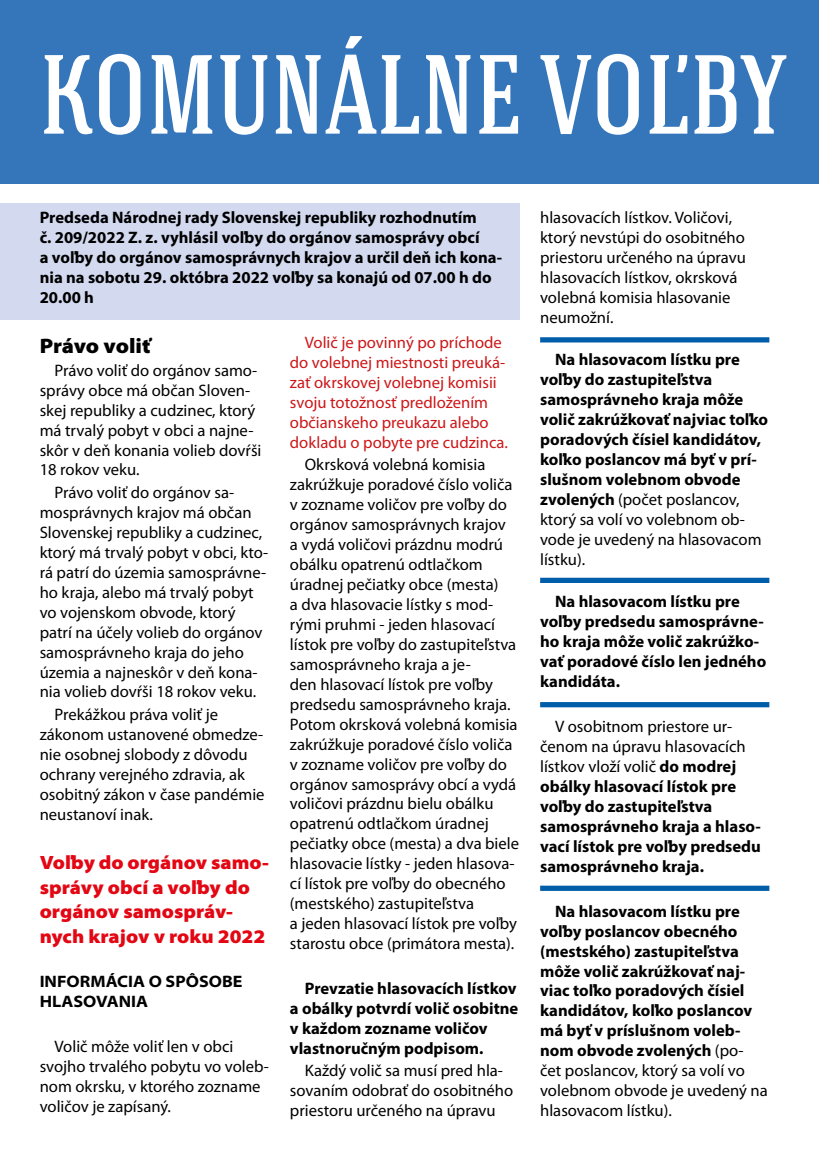
<style>
.page{position:relative;width:819px;height:1166px;background:#fff}
.page>*{position:absolute;margin:0;border:0;box-sizing:border-box;transform-origin:0 0}
.t1{font:500 112px "Hagin Caps";color:#fff;scale:.92 1}
.t2{font:900 semi-expanded 21px "Myriad Pro";letter-spacing:-.01em;color:#000}
.t3{font:900 semi-expanded 19.25px/24.5px "Myriad Pro";color:#e30613}
.t4{font:16.62px/19.9px "Myriad Pro";color:#000}
.t5{font:700 16.62px/19.9px "Myriad Pro";color:#000}
.t6{font:16.62px/19.9px "Myriad Pro";color:#cd1719}
.t7{font:700 semi-expanded 16.62px/19.9px "Myriad Pro";color:#000}
.s1{font-weight:400}
</style>
<div class="page">
<div style="left:0;top:203px;width:519px;height:117px;background:#d3daf0"></div>
<div style="left:0;top:0;width:819px;height:184px;background:#3576bb"></div>
<div style="left:540px;top:337px;width:229px;height:5px;background:#005da9"></div>
<div style="left:540px;top:578px;width:229px;height:5px;background:#005da9"></div>
<div style="left:540px;top:702px;width:229px;height:5px;background:#005da9"></div>
<div style="left:540px;top:885px;width:229px;height:6px;background:#005da9"></div>
<h1 class="t1" style="left:40px;top:23px;width:813px">KOMUNÁLNE VOĽBY</h1>
<p class="t5" style="left:40px;top:207px;width:464px">Predseda Národnej rady Slovenskej republiky rozhodnutím<br>č. 209/2022 Z. z. vyhlásil voľby do orgánov samosprávy obcí<br>a voľby do orgánov samosprávnych krajov a určil deň ich kona&shy;nia na sobotu 29. októbra 2022 voľby sa konajú od 07.00 h do 20.00 h</p>
<p class="t2" style="left:40px;top:334px;width:112px">Právo voliť</p>
<p class="t4" style="left:40px;top:360px;width:223px;text-indent:15px">Právo voliť do orgánov samo&shy;správy obce má občan Sloven&shy;skej republiky a cudzinec, ktorý má trvalý pobyt v obci a najne&shy;skôr v deň konania volieb dovŕši<br>18 rokov veku.</p>
<p class="t4" style="left:40px;top:483px;width:230px;text-indent:15px">Právo voliť do orgánov sa&shy;mosprávnych krajov má občan<br>Slovenskej republiky a cudzinec, ktorý má trvalý pobyt v obci, kto&shy;rá patrí do územia samosprávne&shy;ho kraja, alebo má trvalý pobyt vo vojenskom obvode, ktorý patrí na účely volieb do orgánov samosprávneho kraja do jeho územia a najneskôr v deň kona&shy;nia volieb dovŕši 18 rokov veku.</p>
<p class="t4" style="left:40px;top:705px;width:226px;text-indent:15px">Prekážkou práva voliť je zákonom ustanovené obmedze&shy;nie osobnej slobody z dôvodu ochrany verejného zdravia, ak osobitný zákon v čase pandémie neustanoví inak.</p>
<p class="t3" style="left:40px;top:850px;width:231px">Voľby do orgánov samo&shy;správy obcí a voľby do orgánov samospráv&shy;nych krajov v roku 2022</p>
<p class="t7" style="left:40px;top:972px;width:204px">INFORMÁCIA O SPÔSOBE<br>HLASOVANIA</p>
<p class="t4" style="left:40px;top:1037px;width:231px;text-indent:15px">Volič môže voliť len v obci svojho trvalého pobytu vo voleb&shy;nom okrsku, v ktorého zozname voličov je zapísaný.</p>
<p class="t6" style="left:290px;top:333px;width:219px;text-indent:15px">Volič je povinný po príchode do volebnej miestnosti preuká&shy;zať okrskovej volebnej komisii svoju totožnosť predložením občianskeho preukazu alebo dokladu o pobyte pre cudzinca.</p>
<p class="t4" style="left:290px;top:455px;width:231px;text-indent:15px">Okrsková volebná komisia zakrúžkuje poradové číslo voliča v zozname voličov pre voľby do orgánov samosprávnych krajov<br>a vydá voličovi prázdnu modrú obálku opatrenú odtlačkom úradnej pečiatky obce (mesta)<br>a dva hlasovacie lístky s mod&shy;rými pruhmi - jeden hlasovací lístok pre voľby do zastupiteľstva samosprávneho kraja a je-<br>den hlasovací lístok pre voľby predsedu samosprávneho kraja.<br>Potom okrsková volebná komisia zakrúžkuje poradové číslo voliča v zozname voličov pre voľby do orgánov samosprávy obcí a vydá voličovi prázdnu bielu obálku opatrenú odtlačkom úradnej pečiatky obce (mesta) a dva biele hlasovacie lístky - jeden hlasova&shy;cí lístok pre voľby do obecného (mestského) zastupiteľstva<br>a jeden hlasovací lístok pre voľby starostu obce (primátora mesta).</p>
<p class="t5" style="left:290px;top:978px;width:230px;text-indent:15px">Prevzatie hlasovacích lístkov a obálky potvrdí volič osobitne v každom zozname voličov vlastnoručným podpisom.</p>
<p class="t4" style="left:290px;top:1061px;width:225px;text-indent:15px">Každý volič sa musí pred hla&shy;sovaním odobrať do osobitného priestoru určeného na úpravu</p>
<p class="t4" style="left:540px;top:208px;width:207px">hlasovacích lístkov. Voličovi, ktorý nevstúpi do osobitného priestoru určeného na úpravu hlasovacích lístkov, okrsková volebná komisia hlasovanie neumožní.</p>
<p class="t5" style="left:540px;top:349px;width:229px;text-indent:15px">Na hlasovacom lístku pre voľby do zastupiteľstva samosprávneho kraja môže volič zakrúžkovať najviac toľko poradových čísiel kandidátov, koľko poslancov má byť v prí&shy;slušnom volebnom obvode zvolených <span class="s1">(počet poslancov, ktorý sa volí vo volebnom ob&shy;vode je uvedený na hlasovacom lístku).</span></p>
<p class="t5" style="left:540px;top:591px;width:228px;text-indent:15px">Na hlasovacom lístku pre voľby predsedu samosprávne&shy;ho kraja môže volič zakrúžko&shy;vať poradové číslo len jedného kandidáta.</p>
<p class="t5" style="left:540px;top:716px;width:222px;text-indent:15px"><span class="s1">V osobitnom priestore ur&shy;čenom na úpravu hlasovacích lístkov vloží volič</span> do modrej obálky hlasovací lístok pre voľby do zastupiteľstva samosprávneho kraja a hlaso&shy;vací lístok pre voľby predsedu samosprávneho kraja.</p>
<p class="t5" style="left:540px;top:900px;width:229px;text-indent:15px">Na hlasovacom lístku pre voľby poslancov obecného (mestského) zastupiteľstva môže volič zakrúžkovať naj&shy;viac toľko poradových čísiel kandidátov, koľko poslancov má byť v príslušnom voleb&shy;nom obvode zvolených <span class="s1">(po&shy;čet poslancov, ktorý sa volí vo volebnom obvode je uvedený na hlasovacom lístku).</span></p>
</div>
